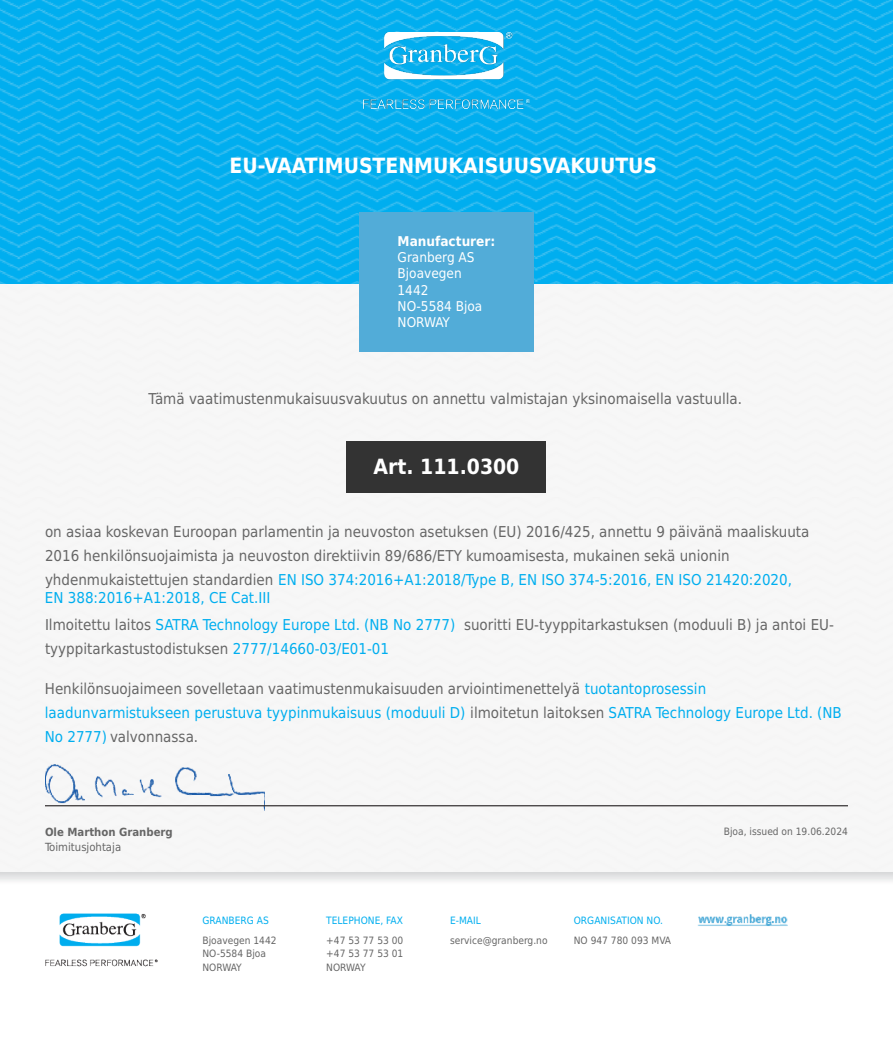
<style>
.page{position:relative;width:893px;height:1063px;background:#fff}
.page>*{position:absolute;margin:0;border:0;box-sizing:border-box;transform-origin:0 0}
.t1{font:700 21px "DejaVu Sans Condensed";color:#fff}
.t2{font:15px/24px "DejaVu Sans Condensed";color:#666}
.t3{font:15px/24px "DejaVu Sans Condensed";color:#00aeef}
.t4{font:13.5px/16.2px "DejaVu Sans Condensed";color:#fff}
.t5{font:700 13.5px "DejaVu Sans Condensed";color:#fff}
.t6{font:700 11.25px "DejaVu Sans Condensed";color:#666}
.t7{font:11.25px "DejaVu Sans Condensed";color:#666}
.t8{font:10.2px/13.5px "DejaVu Sans Condensed";color:#666}
.t9{font:10.2px "DejaVu Sans Condensed";color:#00aeef}
.s1{color:#00aeef}
.s2{color:#666}
</style>
<div class="page">
<img style="left:697px;top:914px;width:91px;height:12px">
<img style="left:0;top:0;width:893px;height:284px">
<img style="left:45px;top:764px;width:219px;height:46px">
<img style="left:364px;top:32px;width:165px;height:76px">
<div style="left:360px;top:212px;width:173px;height:139px;background:#52acd8"></div>
<div style="left:347px;top:441px;width:199px;height:52px;background:#333"></div>
<hr style="left:45px;top:805px;width:803px;height:1px;background:#231f20">
<img style="left:45px;top:914px;width:112px;height:52px">
<h1 class="t1" style="left:230px;top:157px;width:429px">EU-VAATIMUSTENMUKAISUUSVAKUUTUS</h1>
<p class="t5" style="left:398px;top:236px;width:99px">Manufacturer:</p>
<p class="t4" style="left:398px;top:251px;width:86px">Granberg AS<br>Bjoavegen<br>1442<br>NO-5584 Bjoa<br>NORWAY</p>
<p class="t2" style="left:149px;top:388px;width:595px">Tämä vaatimustenmukaisuusvakuutus on annettu valmistajan yksinomaisella vastuulla.</p>
<h1 class="t1" style="left:373px;top:458px;width:147px">Art. 111.0300</h1>
<p class="t2" style="left:45px;top:521px;width:766px">on asiaa koskevan Euroopan parlamentin ja neuvoston asetuksen (EU) 2016/425, annettu 9 päivänä maaliskuuta<br>2016 henkilönsuojaimista ja neuvoston direktiivin 89/686/ETY kumoamisesta, mukainen sekä unionin yhdenmukaistettujen standardien <span class="s1">EN ISO 374:2016+A1:2018/Type B, EN ISO 374-5:2016, EN ISO 21420:2020,</span></p>
<p class="t2" style="left:45px;top:614px;width:790px">Ilmoitettu laitos <span class="s1">SATRA Technology Europe Ltd. (NB No 2777)</span> suoritti EU-tyyppitarkastuksen (moduuli B) ja antoi EU&shy;tyyppitarkastustodistuksen <span class="s1">2777/14660-03/E01-01</span></p>
<p class="t3" style="left:45px;top:587px;width:227px">EN 388:2016+A1:2018, CE Cat.III</p>
<p class="t3" style="left:45px;top:678px;width:798px"><span class="s2">Henkilönsuojaimeen sovelletaan vaatimustenmukaisuuden arviointimenettelyä</span> tuotantoprosessin laadunvarmistukseen perustuva tyypinmukaisuus (moduuli D) <span class="s2">ilmoitetun laitoksen</span> SATRA Technology Europe Ltd. (NB<br>No 2777) <span class="s2">valvonnassa.</span></p>
<p class="t6" style="left:45px;top:827px;width:129px">Ole Marthon Granberg</p>
<p class="t7" style="left:45px;top:842px;width:78px">Toimitusjohtaja</p>
<p class="t9" style="left:202px;top:916px;width:68px">GRANBERG AS</p>
<p class="t8" style="left:202px;top:934px;width:76px">Bjoavegen 1442<br>NO-5584 Bjoa<br>NORWAY</p>
<p class="t9" style="left:326px;top:916px;width:78px">TELEPHONE, FAX</p>
<p class="t8" style="left:326px;top:934px;width:79px;text-align:justify">+47 53 77 53 00 +47 53 77 53 01<br>NORWAY</p>
<p class="t9" style="left:450px;top:916px;width:32px">E-MAIL</p>
<p class="t8" style="left:450px;top:934px;width:99px">service@granberg.no</p>
<p class="t9" style="left:574px;top:916px;width:91px">ORGANISATION NO.</p>
<p class="t8" style="left:574px;top:934px;width:99px">NO 947 780 093 MVA</p>
<p class="t8" style="left:724px;top:826px;width:126px">Bjoa, issued on 19.06.2024</p>
</div>
